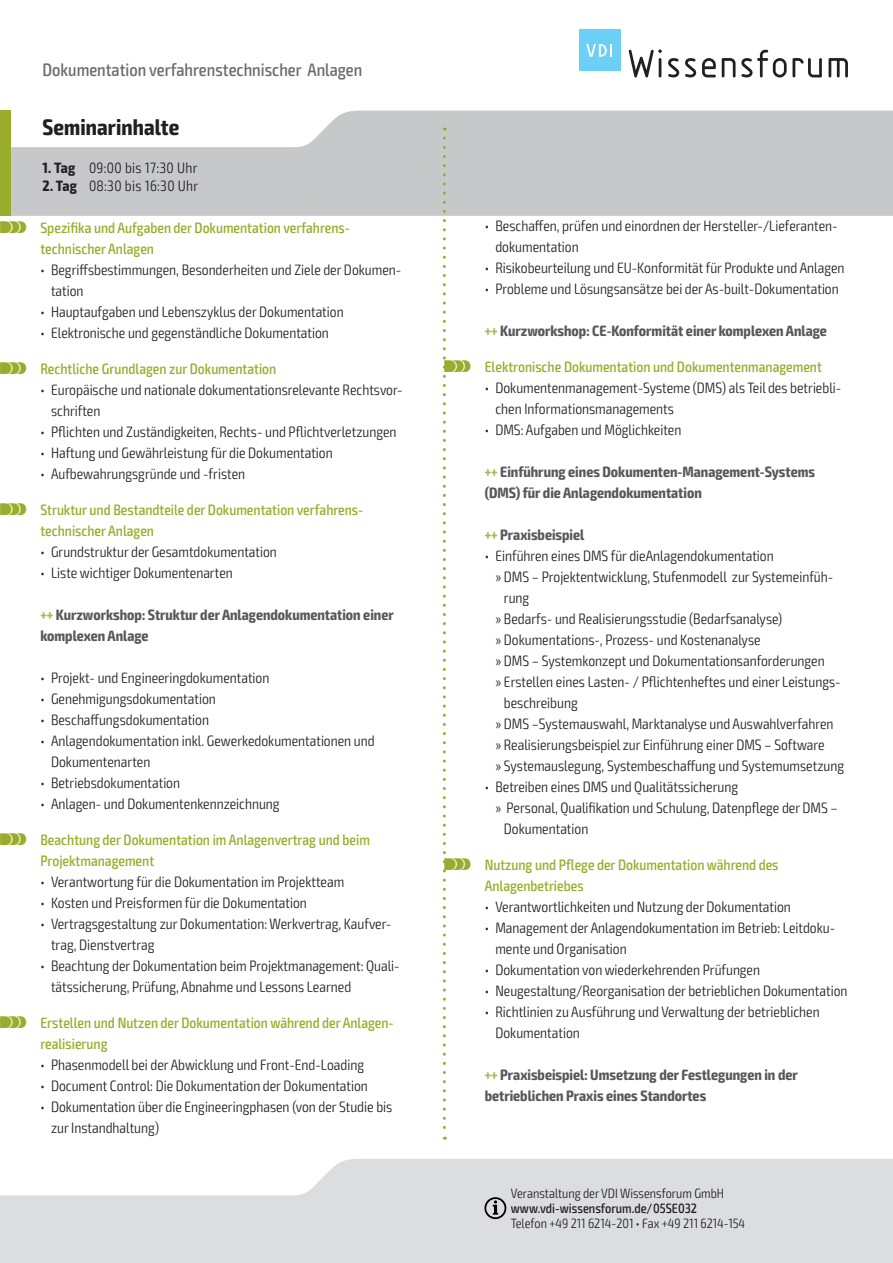
<style>
.page{position:relative;width:893px;height:1263px;background:#fff}
.page>*{position:absolute;margin:0;border:0;box-sizing:border-box;transform-origin:0 0}
.t1{font:700 condensed 22.5px "Exo 2";letter-spacing:.005em;color:#231f20}
.t2{font:500 condensed 18px "Exo 2";color:#6c6d70}
.t3{font:300 condensed 15px/21px "Exo 2";color:#231f20}
.t4{font:500 condensed 15px/21px "Exo 2";color:#9aac2c}
.t5{font:700 condensed 15px/21px "Exo 2";color:#57585a}
.t6{font:300 condensed 15px "Exo 2";letter-spacing:.02em;color:#231f20}
.t7{font:300 condensed 13.5px "Exo 2";color:#231f20}
.t8{font:500 condensed 13.5px "Exo 2";color:#231f20}
.s1{font-weight:700}
.s2{font-family:"VDI Iconset S4 A Regular";font-weight:400;font-stretch:normal}
.s3{color:#abb852}
</style>
<div class="page">
<svg style="left:0;top:1159px;width:893px;height:104px;background:#e0e1e3"></svg>
<svg style="left:11px;top:111px;width:882px;height:105px;background:#cdced0"></svg>
<div style="left:0;top:111px;width:11px;height:105px;background:#9aac2c"></div>
<svg style="left:484px;top:1197px;width:22px;height:22px"></svg>
<svg style="left:629px;top:49px;width:33px;height:28px"></svg>
<svg style="left:668px;top:58px;width:11px;height:19px"></svg>
<svg style="left:685px;top:58px;width:11px;height:19px"></svg>
<svg style="left:702px;top:58px;width:14px;height:19px"></svg>
<svg style="left:722px;top:58px;width:13px;height:19px"></svg>
<svg style="left:741px;top:50px;width:81px;height:27px"></svg>
<svg style="left:828px;top:58px;width:20px;height:19px"></svg>
<div style="left:579px;top:30px;width:41px;height:41px;background:#6bcff6"></div>
<svg style="left:586px;top:44px;width:26px;height:13px"></svg>
<svg style="left:443px;top:138px;width:3px;height:1002px"></svg>
<p class="t2" style="left:43px;top:59px;width:321px">Dokumentation verfahrenstechnischer Anlagen</p>
<h1 class="t1" style="left:43px;top:113px;width:138px">Seminarinhalte</h1>
<p class="t6" style="left:43px;top:159px;width:157px"><span class="s1">1. Tag</span> 09:00 bis 17:30 Uhr</p>
<p class="t6" style="left:43px;top:177px;width:157px"><span class="s1">2. Tag</span> 08:30 bis 16:30 Uhr</p>
<p class="t4" style="left:40px;top:218px;width:310px;text-indent:-40px"><span class="s2">S</span> Spezifika und Aufgaben der Dokumentation verfahrens&shy;technischer Anlagen</p>
<p class="t3" style="left:51px;top:260px;width:352px;text-indent:-11px">• Begriffsbestimmungen, Besonderheiten und Ziele der Dokumen&shy;tation</p>
<p class="t3" style="left:40px;top:302px;width:305px">• Hauptaufgaben und Lebenszyklus der Dokumentation</p>
<p class="t3" style="left:40px;top:323px;width:290px">• Elektronische und gegenständliche Dokumentation</p>
<p class="t4" style="left:0;top:359px;width:278px"><span class="s2">S</span> Rechtliche Grundlagen zur Dokumentation</p>
<p class="t3" style="left:51px;top:380px;width:353px;text-indent:-11px">• Europäische und nationale dokumentationsrelevante Rechtsvor&shy;schriften</p>
<p class="t3" style="left:40px;top:422px;width:358px">• Pflichten und Zuständigkeiten, Rechts- und Pflichtverletzungen</p>
<p class="t3" style="left:40px;top:443px;width:294px">• Haftung und Gewährleistung für die Dokumentation</p>
<p class="t3" style="left:40px;top:464px;width:206px">• Aufbewahrungsgründe und -fristen</p>
<p class="t4" style="left:40px;top:499px;width:323px;text-indent:-40px"><span class="s2">S</span> Struktur und Bestandteile der Dokumentation verfahrens&shy;technischer Anlagen</p>
<p class="t3" style="left:40px;top:541px;width:238px">• Grundstruktur der Gesamtdokumentation</p>
<p class="t3" style="left:40px;top:562px;width:194px">• Liste wichtiger Dokumentenarten</p>
<p class="t5" style="left:40px;top:605px;width:355px"><span class="s3">+++</span> Kurzworkshop: Struktur der Anlagendokumentation einer komplexen Anlage</p>
<p class="t3" style="left:40px;top:668px;width:230px">• Projekt- und Engineeringdokumentation</p>
<p class="t3" style="left:40px;top:689px;width:177px">• Genehmigungsdokumentation</p>
<p class="t3" style="left:40px;top:710px;width:170px">• Beschaffungsdokumentation</p>
<p class="t3" style="left:51px;top:731px;width:325px;text-indent:-11px">• Anlagendokumentation inkl. Gewerkedokumentationen und<br>Dokumentenarten</p>
<p class="t3" style="left:40px;top:773px;width:141px">• Betriebsdokumentation</p>
<p class="t3" style="left:40px;top:794px;width:241px">• Anlagen- und Dokumentenkennzeichnung</p>
<p class="t4" style="left:40px;top:829px;width:331px;text-indent:-40px"><span class="s2">S</span> Beachtung der Dokumentation im Anlagenvertrag und beim<br>Projektmanagement</p>
<p class="t3" style="left:40px;top:871px;width:305px">• Verantwortung für die Dokumentation im Projektteam</p>
<p class="t3" style="left:40px;top:892px;width:268px">• Kosten und Preisformen für die Dokumentation</p>
<p class="t3" style="left:51px;top:913px;width:342px;text-indent:-11px">• Vertragsgestaltung zur Dokumentation: Werkvertrag, Kaufver&shy;trag, Dienstvertrag</p>
<p class="t3" style="left:51px;top:955px;width:350px;text-indent:-11px">• Beachtung der Dokumentation beim Projektmanagement: Quali&shy;tätssicherung, Prüfung, Abnahme und Lessons Learned</p>
<p class="t4" style="left:40px;top:1012px;width:355px;text-indent:-40px"><span class="s2">S</span> Erstellen und Nutzen der Dokumentation während der Anlagen&shy;realisierung</p>
<p class="t3" style="left:40px;top:1054px;width:325px">• Phasenmodell bei der Abwicklung und Front-End-Loading</p>
<p class="t3" style="left:40px;top:1075px;width:329px">• Document Control: Die Dokumentation der Dokumentation</p>
<p class="t3" style="left:51px;top:1096px;width:343px;text-indent:-11px">• Dokumentation über die Engineeringphasen (von der Studie bis zur Instandhaltung)</p>
<p class="t3" style="left:495px;top:215px;width:344px;text-indent:-11px">• Beschaffen, prüfen und einordnen der Hersteller-/Lieferanten&shy;dokumentation</p>
<p class="t3" style="left:485px;top:257px;width:361px">• Risikobeurteilung und EU-Konformität für Produkte und Anlagen</p>
<p class="t3" style="left:485px;top:278px;width:356px">• Probleme und Lösungsansätze bei der As-built-Dokumentation</p>
<p class="t5" style="left:485px;top:320px;width:344px"><span class="s3">+++</span> Kurzworkshop: CE-Konformität einer komplexen Anlage</p>
<p class="t4" style="left:444px;top:356px;width:379px"><span class="s2">S</span> Elektronische Dokumentation und Dokumentenmanagement</p>
<p class="t3" style="left:495px;top:377px;width:347px;text-indent:-11px">• Dokumentenmanagement-Systeme (DMS) als Teil des betriebli&shy;chen Informationsmanagements</p>
<p class="t3" style="left:485px;top:419px;width:198px">• DMS: Aufgaben und Möglichkeiten</p>
<p class="t5" style="left:485px;top:461px;width:332px"><span class="s3">+++</span> Einführung eines Dokumenten-Management-Systems (DMS) für die Anlagendokumentation</p>
<p class="t5" style="left:485px;top:524px;width:101px"><span class="s3">+++</span> Praxisbeispiel</p>
<p class="t3" style="left:485px;top:545px;width:291px">• Einführen eines DMS für dieAnlagendokumentation</p>
<p class="t3" style="left:495px;top:566px;width:339px">» DMS – Projektentwicklung, Stufenmodell zur Systemeinfüh-</p>
<p class="t3" style="left:504px;top:587px;width:27px">rung</p>
<p class="t3" style="left:495px;top:608px;width:288px">» Bedarfs- und Realisierungsstudie (Bedarfsanalyse)</p>
<p class="t3" style="left:495px;top:629px;width:267px">» Dokumentations-, Prozess- und Kostenanalyse</p>
<p class="t3" style="left:495px;top:650px;width:331px">» DMS – Systemkonzept und Dokumentationsanforderungen</p>
<p class="t3" style="left:495px;top:671px;width:347px">» Erstellen eines Lasten- / Pflichtenheftes und einer Leistungs-</p>
<p class="t3" style="left:504px;top:692px;width:75px">beschreibung</p>
<p class="t3" style="left:495px;top:713px;width:340px">» DMS –Systemauswahl, Marktanalyse und Auswahlverfahren</p>
<p class="t3" style="left:495px;top:734px;width:331px">» Realisierungsbeispiel zur Einführung einer DMS – Software</p>
<p class="t3" style="left:495px;top:755px;width:350px">» Systemauslegung, Systembeschaffung und Systemumsetzung</p>
<p class="t3" style="left:485px;top:776px;width:255px">• Betreiben eines DMS und Qualitätssicherung</p>
<p class="t3" style="left:495px;top:797px;width:344px">» Personal, Qualifikation und Schulung, Datenpflege der DMS –</p>
<p class="t3" style="left:504px;top:818px;width:86px">Dokumentation</p>
<p class="t4" style="left:485px;top:854px;width:295px;text-indent:-40px"><span class="s2">S</span> Nutzung und Pflege der Dokumentation während des<br>Anlagenbetriebes</p>
<p class="t3" style="left:485px;top:896px;width:308px">• Verantwortlichkeiten und Nutzung der Dokumentation</p>
<p class="t3" style="left:495px;top:917px;width:341px;text-indent:-11px">• Management der Anlagendokumentation im Betrieb: Leitdoku&shy;mente und Organisation</p>
<p class="t3" style="left:485px;top:959px;width:277px">• Dokumentation von wiederkehrenden Prüfungen</p>
<p class="t3" style="left:485px;top:980px;width:364px">• Neugestaltung/Reorganisation der betrieblichen Dokumentation</p>
<p class="t3" style="left:495px;top:1001px;width:326px;text-indent:-11px">• Richtlinien zu Ausführung und Verwaltung der betrieblichen<br>Dokumentation</p>
<p class="t5" style="left:485px;top:1064px;width:315px"><span class="s3">+++</span> Praxisbeispiel: Umsetzung der Festlegungen in der betrieblichen Praxis eines Standortes</p>
<p class="t7" style="left:511px;top:1185px;width:215px">Veranstaltung der VDI Wissensforum GmbH</p>
<p class="t8" style="left:511px;top:1200px;width:188px">www.vdi-wissensforum.de/05SE032</p>
<p class="t7" style="left:511px;top:1215px;width:236px">Telefon +49 211 6214-201 • Fax +49 211 6214-154</p>
</div>
